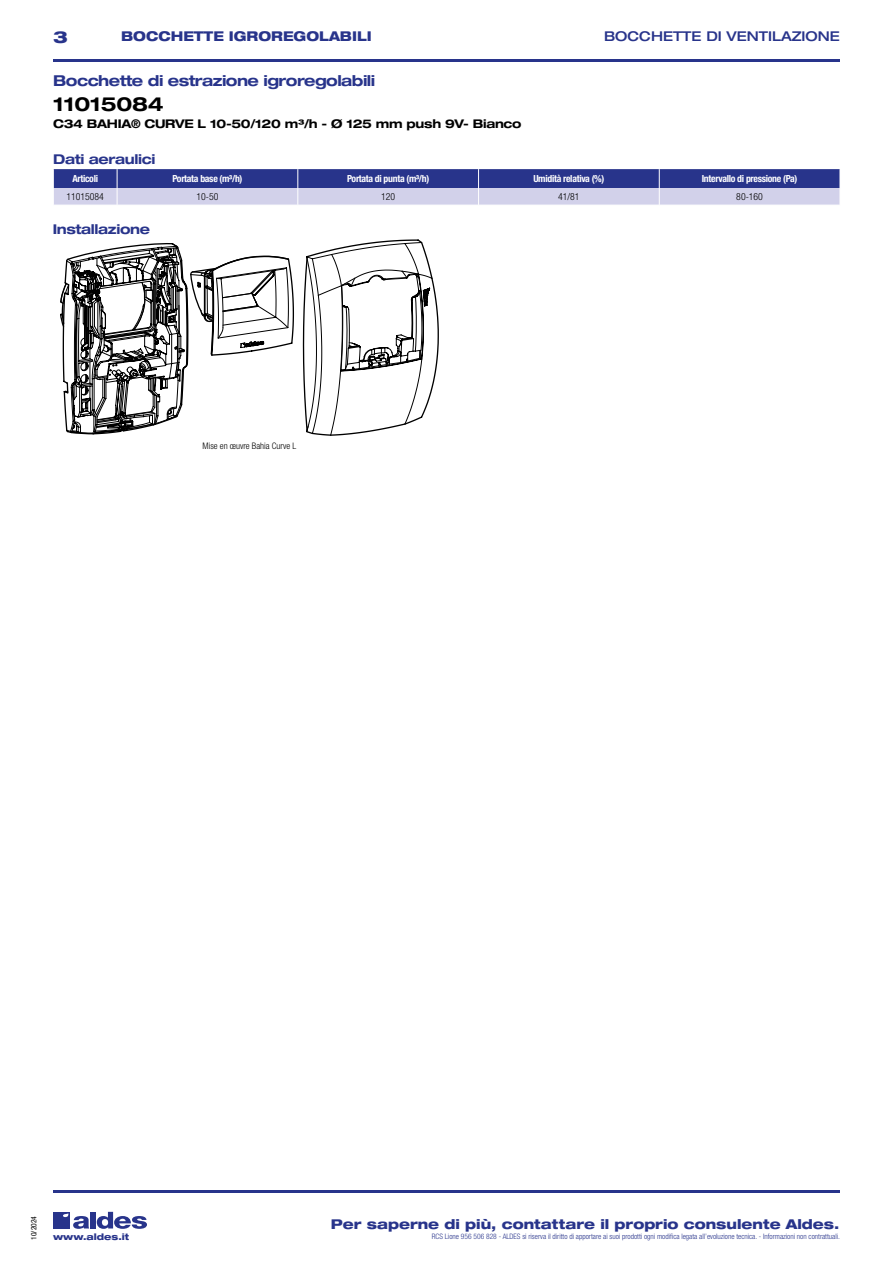
<style>
.page{position:relative;width:893px;height:1263px;background:#fff}
.page>*{position:absolute;margin:0;border:0;box-sizing:border-box;transform-origin:0 0}
.t1{font:700 expanded 19.5px "Helvetica Neue LT Std";letter-spacing:-.01em;color:#000}
.t2{font:800 expanded 16.5px "Helvetica Neue LT Std";color:#28348b}
.t3{font:700 expanded 15px "Helvetica Neue LT Std";letter-spacing:-.035em;color:#28348b}
.t4{font:800 expanded 13.5px "Helvetica Neue LT Std";color:#28348b}
.t5{font:700 expanded 13.5px "Helvetica Neue LT Std";letter-spacing:-.025em;color:#28348b}
.t6{font:800 expanded 13.5px "Helvetica Neue LT Std";color:#28348b;scale:.95 1}
.t7{font:500 expanded 13.5px "Helvetica Neue LT Std";color:#28348b}
.t8{font:700 expanded 12px "Helvetica Neue LT Std";letter-spacing:-.025em;color:#000}
.t9{font:700 condensed 9.75px "Helvetica Neue LT Std";letter-spacing:-.03em;color:#fff}
.t10{font:300 condensed 9.75px "Helvetica Neue";color:#000}
.t11{font:300 condensed 9px "Helvetica Neue LT Std";color:#000}
.t12{font:800 expanded 9px "Helvetica Neue LT Std";color:#28348b}
.t13{font:300 condensed 7.5px "Helvetica Neue LT Std";color:#28348b}
.t14{font:condensed 7.5px "Helvetica Neue LT Std";color:#000}
</style>
<div class="page">
<div style="left:53px;top:1212px;width:17px;height:16px;background:#28348b"></div>
<div style="left:90px;top:1212px;width:6px;height:16px;background:#28348b"></div>
<svg style="left:97px;top:1212px;width:50px;height:17px"></svg>
<svg style="left:63px;top:1213px;width:26px;height:16px"></svg>
<hr style="left:53px;top:59px;width:787px;height:2px;background:#28348b">
<hr style="left:53px;top:1190px;width:787px;height:2px;background:#28348b">
<svg style="left:53px;top:169px;width:787px;height:36px;background:#7a80b8"></svg>
<svg style="left:60px;top:239px;width:379px;height:197px"></svg>
<h2 class="t2" style="left:53px;top:26px;width:16px">3</h2>
<h3 class="t6" style="left:121px;top:28px;width:265px">BOCCHETTE IGROREGOLABILI</h3>
<h3 class="t7" style="left:604px;top:28px;width:237px">BOCCHETTE DI VENTILAZIONE</h3>
<h3 class="t3" style="left:53px;top:71px;width:324px">Bocchette di estrazione igroregolabili</h3>
<h1 class="t1" style="left:53px;top:92px;width:112px">11015084</h1>
<h3 class="t8" style="left:53px;top:116px;width:470px">C34 BAHIA® CURVE L 10-50/120 m³/h - Ø 125 mm push 9V- Bianco</h3>
<h3 class="t5" style="left:53px;top:150px;width:104px">Dati aeraulici</h3>
<h3 class="t9" style="left:72px;top:173px;width:27px">Articoli</h3>
<h3 class="t9" style="left:172px;top:173px;width:72px">Portata base (m³/h)</h3>
<h3 class="t9" style="left:347px;top:173px;width:84px">Portata di punta (m³/h)</h3>
<h3 class="t9" style="left:533px;top:173px;width:73px">Umidità relativa (%)</h3>
<h3 class="t9" style="left:702px;top:173px;width:97px">Intervallo di pressione (Pa)</h3>
<h3 class="t10" style="left:66px;top:191px;width:39px">11015084</h3>
<h3 class="t10" style="left:196px;top:191px;width:23px">10-50</h3>
<h3 class="t10" style="left:381px;top:191px;width:16px">120</h3>
<h3 class="t10" style="left:558px;top:191px;width:23px">41/81</h3>
<h3 class="t10" style="left:736px;top:191px;width:28px">80-160</h3>
<h3 class="t5" style="left:53px;top:220px;width:99px">Installazione</h3>
<p class="t11" style="left:202px;top:441px;width:95px">Mise en œuvre Bahia Curve L</p>
<p class="t14" style="left:29px;top:1240px;width:25px;rotate:-90deg">10/2024</p>
<h3 class="t4" style="left:331px;top:1215px;width:510px">Per saperne di più, contattare il proprio consulente Aldes.</h3>
<p class="t12" style="left:53px;top:1231px;width:78px">www.aldes.it</p>
<p class="t13" style="left:432px;top:1232px;width:410px">RCS Lione 956 506 828 - ALDES si riserva il diritto di apportare ai suoi prodotti ogni modifica legata all’evoluzione tecnica. - Informazioni non contrattuali.</p>
</div>
